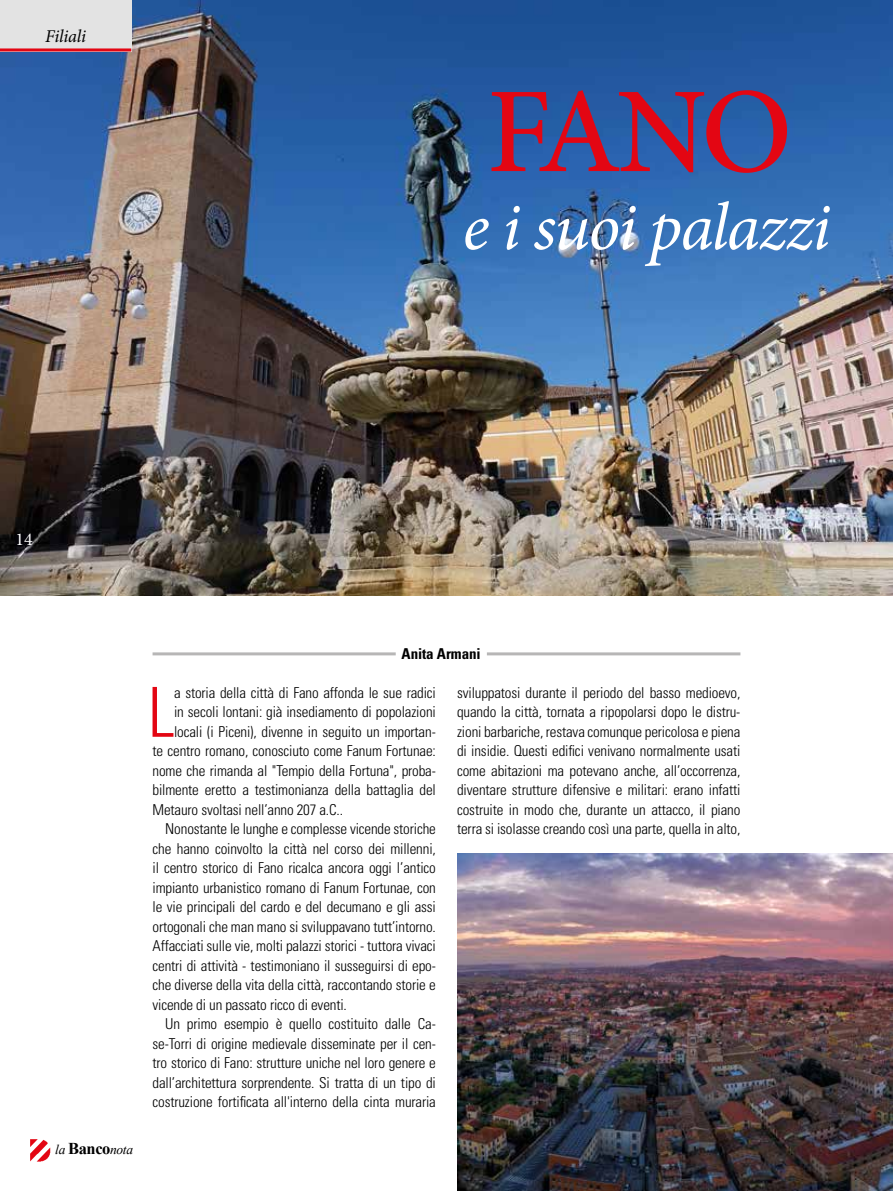
<style>
.page{position:relative;width:893px;height:1191px;background:#fff}
.page>*{position:absolute;margin:0;border:0;box-sizing:border-box;transform-origin:0 0}
.t1{font:500 121.5px "Minion Pro";color:#e30613}
.t2{font:300 condensed 69px "Univers LT Std";color:#e30613}
.t3{font:italic 67.5px "Minion Pro";letter-spacing:-.025em;color:#fff}
.t4{font:italic 18px "Minion Pro";letter-spacing:-.01em;color:#000}
.t5{font:18px "Minion Pro";color:#fff}
.t6{font:300 condensed 15px/19.5px "Univers LT Std";letter-spacing:-.01em;color:#000;text-align:justify}
.t7{font:700 condensed 15px "Univers LT Std";letter-spacing:-.005em;color:#000}
.t8{font:italic 13.5px "Times New Roman";letter-spacing:-.025em;color:#000}
.s1{font-weight:700;font-style:normal;font-size:16.5px}
</style>
<div class="page">
<img style="left:30px;top:1139px;width:20px;height:22px">
<img style="left:0;top:0;width:893px;height:595px">
<div style="left:0;top:0;width:131px;height:51px;background:#e3e3e3"></div>
<hr style="left:0;top:48px;width:131px;height:3px;background:#e30613">
<hr style="left:487px;top:652px;width:253px;height:3px;background:#b7b6b6">
<hr style="left:153px;top:652px;width:243px;height:3px;background:#b7b6b6">
<img style="left:457px;top:853px;width:436px;height:338px">
<p class="t4" style="left:45px;top:24px;width:42px">Filiali</p>
<h1 class="t1" style="left:487px;top:50px;width:307px">FANO</h1>
<h3 class="t3" style="left:462px;top:181px;width:370px">e i suoi palazzi</h3>
<p class="t5" style="left:15px;top:527px;width:19px">14</p>
<p class="t8" style="left:55px;top:1140px;width:79px">la <span class="s1">Banco</span>nota</p>
<p class="t7" style="left:402px;top:644px;width:81px">Anita Armani</p>
<h2 class="t2" style="left:148px;top:671px;width:28px">L</h2>
<p class="t6" style="left:174px;top:682px;width:263px">a storia della città di Fano affonda le sue radici</p>
<p class="t6" style="left:174px;top:702px;width:263px">in secoli lontani: già insediamento di popolazioni</p>
<p class="t6" style="left:174px;top:721px;width:263px">locali (i Piceni), divenne in seguito un importan-</p>
<p class="t6" style="left:153px;top:741px;width:285px">te centro romano, conosciuto come Fanum Fortunae:</p>
<p class="t6" style="left:153px;top:760px;width:285px">nome che rimanda al "Tempio della Fortuna", proba-</p>
<p class="t6" style="left:153px;top:780px;width:285px">bilmente eretto a testimonianza della battaglia del</p>
<p class="t6" style="left:153px;top:799px;width:192px">Metauro svoltasi nell’anno 207 a.C..</p>
<p class="t6" style="left:165px;top:819px;width:272px">Nonostante le lunghe e complesse vicende storiche</p>
<p class="t6" style="left:153px;top:838px;width:285px">che hanno coinvolto la città nel corso dei millenni,</p>
<p class="t6" style="left:153px;top:858px;width:285px">il centro storico di Fano ricalca ancora oggi l’antico</p>
<p class="t6" style="left:153px;top:877px;width:285px">impianto urbanistico romano di Fanum Fortunae, con</p>
<p class="t6" style="left:153px;top:897px;width:285px">le vie principali del cardo e del decumano e gli assi</p>
<p class="t6" style="left:153px;top:916px;width:285px">ortogonali che man mano si sviluppavano tutt’intorno.</p>
<p class="t6" style="left:153px;top:936px;width:285px">Affacciati sulle vie, molti palazzi storici - tuttora vivaci</p>
<p class="t6" style="left:153px;top:955px;width:285px">centri di attività - testimoniano il susseguirsi di epo-</p>
<p class="t6" style="left:153px;top:975px;width:285px">che diverse della vita della città, raccontando storie e</p>
<p class="t6" style="left:153px;top:994px;width:196px">vicende di un passato ricco di eventi.</p>
<p class="t6" style="left:165px;top:1014px;width:272px">Un primo esempio è quello costituito dalle Ca-</p>
<p class="t6" style="left:153px;top:1033px;width:285px">se-Torri di origine medievale disseminate per il cen-</p>
<p class="t6" style="left:153px;top:1053px;width:285px">tro storico di Fano: strutture uniche nel loro genere e</p>
<p class="t6" style="left:153px;top:1072px;width:285px">dall’architettura sorprendente. Si tratta di un tipo di</p>
<p class="t6" style="left:153px;top:1092px;width:285px">costruzione fortificata all'interno della cinta muraria</p>
<p class="t6" style="left:457px;top:682px;width:285px">sviluppatosi durante il periodo del basso medioevo, quando la città, tornata a ripopolarsi dopo le distru&shy;zioni barbariche, restava comunque pericolosa e piena di insidie. Questi edifici venivano normalmente usati come abitazioni ma potevano anche, all’occorrenza, diventare strutture difensive e militari: erano infatti costruite in modo che, durante un attacco, il piano terra si isolasse creando così una parte, quella in alto,</p>
</div>
